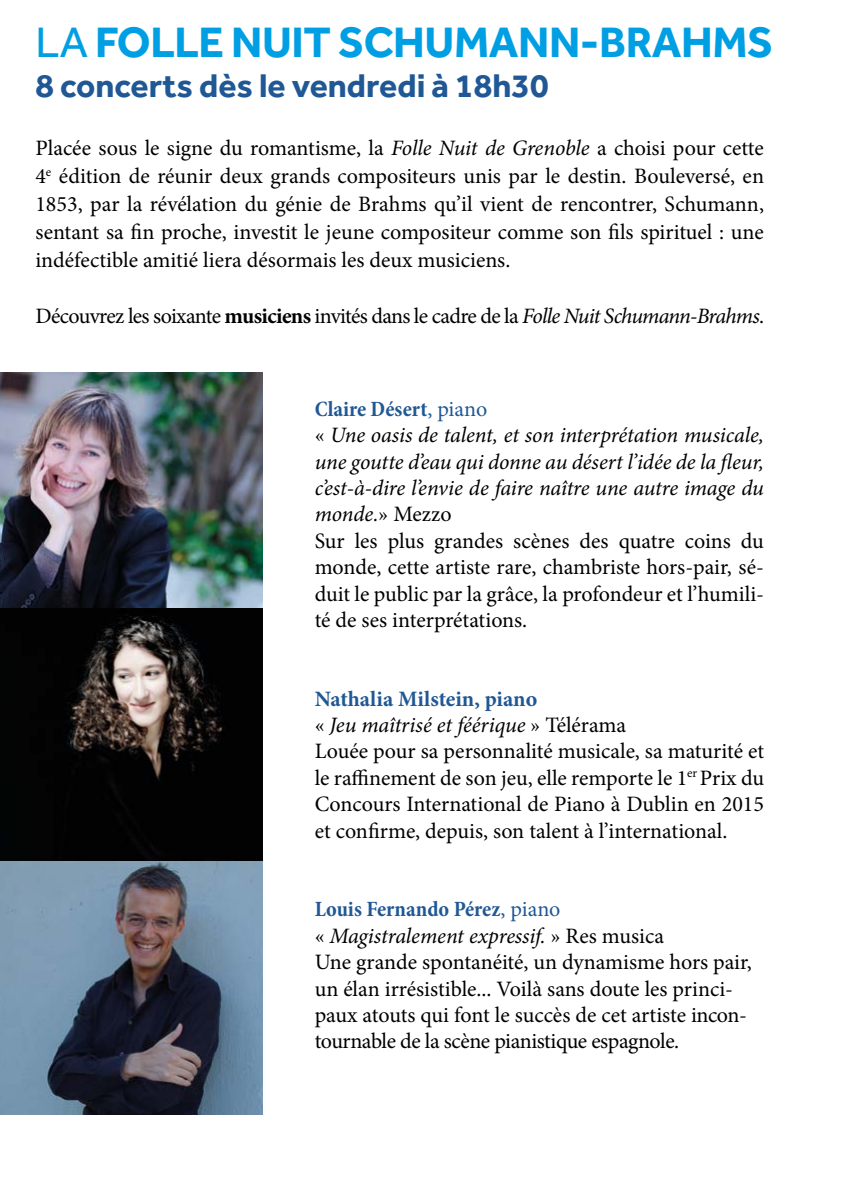
<style>
.page{position:relative;width:842px;height:1191px;background:#fff}
.page>*{position:absolute;margin:0;border:0;box-sizing:border-box;transform-origin:0 0}
.t1{font:700 44px "Effra";letter-spacing:-.01em;color:#009fe3}
.t2{font:700 34px "Effra";color:#205895}
.t3{font:22px/26.4px "Minion Pro";letter-spacing:-.005em;color:#000}
.t4{font:22px "Minion Pro";letter-spacing:-.03em;color:#000}
.s1{font-weight:400}
.s2{font-style:italic}
.s3{font-weight:700}
.s4{font-weight:700;font-stretch:condensed;color:#205895}
.s5{color:#205895}
.s6{font-weight:700;color:#205895}
</style>
<div class="page">
<img style="left:0;top:373px;width:262px;height:236px">
<img style="left:0;top:609px;width:262px;height:253px">
<img style="left:0;top:862px;width:262px;height:252px">
<h1 class="t1" style="left:35px;top:16px;width:739px"><span class="s1">LA</span> FOLLE NUIT SCHUMANN-BRAHMS</h1>
<h2 class="t2" style="left:35px;top:65px;width:515px">8 concerts dès le vendredi à 18h30</h2>
<p class="t3" style="left:35px;top:134px;width:730px;line-height:28px;text-align:justify">Placée sous le signe du romantisme, la <span class="s2">Folle Nuit de Grenoble</span> a choisi pour cette 4<sup>e</sup> édition de réunir deux grands compositeurs unis par le destin. Bouleversé, en 1853, par la révélation du génie de Brahms qu’il vient de rencontrer, Schumann, sentant sa fin proche, investit le jeune compositeur comme son fils spirituel : une indéfectible amitié liera désormais les deux musiciens.</p>
<p class="t4" style="left:35px;top:301px;width:730px">Découvrez les soixante <span class="s3">musiciens</span> invités dans le cadre de la <span class="s2">Folle Nuit Schumann-Brahms</span>.</p>
<p class="t3" style="left:315px;top:396px;width:451px"><span class="s4">Claire Désert</span><span class="s5">, piano<br></span>« <span class="s2">Une oasis de talent, et son interprétation musicale, une goutte d’eau qui donne au désert l’idée de la fleur, c’est-à-dire l’envie de faire naître une autre image du monde.</span>» Mezzo<br>Sur les plus grandes scènes des quatre coins du monde, cette artiste rare, chambriste hors-pair, sé&shy;duit le public par la grâce, la profondeur et l’humili&shy;té de ses interprétations.</p>
<p class="t3" style="left:315px;top:685px;width:451px"><span class="s6">Nathalia Milstein, piano<br></span>« <span class="s2">Jeu maîtrisé et féérique</span> » Télérama<br>Louée pour sa personnalité musicale, sa maturité et le raffinement de son jeu, elle remporte le 1<sup>er</sup> Prix du Concours International de Piano à Dublin en 2015 et confirme, depuis, son talent à l’international.</p>
<p class="t3" style="left:315px;top:896px;width:439px"><span class="s4">Louis Fernando Pérez</span><span class="s5">, piano<br></span>« <span class="s2">Magistralement expressif.</span> » Res musica<br>Une grande spontanéité, un dynamisme hors pair, un élan irrésistible... Voilà sans doute les princi&shy;paux atouts qui font le succès de cet artiste incon&shy;tournable de la scène pianistique espagnole.</p>
</div>
